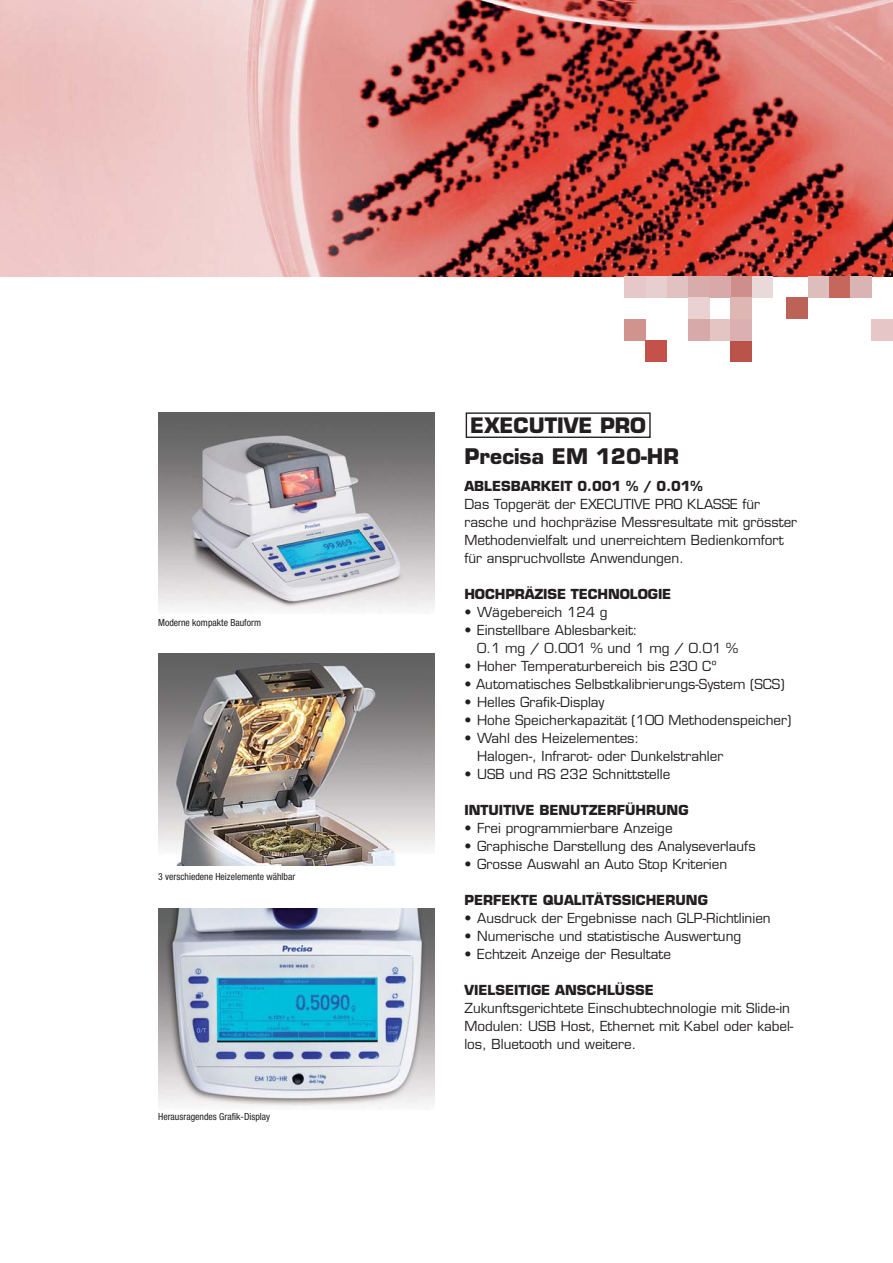
<style>
.page{position:relative;width:893px;height:1263px;background:#fff}
.page>*{position:absolute;margin:0;border:0;box-sizing:border-box;transform-origin:0 0}
.t1{font:700 21px "Eurostile LT";color:#231f20}
.t2{font:700 20.7px "Eurostile LT";color:#231f20}
.t3{font:13.5px/18px "Eurostile LT";color:#231f20}
.t4{font:700 13.5px "Eurostile LT";color:#231f20}
.t5{font:condensed 9.75px "Helvetica Neue LT";color:#231f20}
.s1{color:#fff}
</style>
<div class="page">
<img style="left:0;top:0;width:893px;height:276px">
<div style="left:752px;top:276px;width:21px;height:22px;background:#ead9d9"></div>
<div style="left:730px;top:276px;width:22px;height:22px;background:#ce8e8c"></div>
<div style="left:666px;top:276px;width:22px;height:22px;background:#e2c2c1"></div>
<div style="left:688px;top:276px;width:21px;height:22px;background:#d7acab"></div>
<div style="left:709px;top:319px;width:21px;height:21px;background:#e5c5c3"></div>
<div style="left:688px;top:319px;width:21px;height:21px;background:#d8a9a9"></div>
<div style="left:730px;top:340px;width:22px;height:22px;background:#ba544a"></div>
<div style="left:808px;top:276px;width:21px;height:22px;background:#debebc"></div>
<div style="left:829px;top:276px;width:21px;height:22px;background:#c5675c"></div>
<div style="left:850px;top:276px;width:22px;height:22px;background:#d9b4b2"></div>
<div style="left:624px;top:319px;width:21px;height:21px;background:#d0938e"></div>
<div style="left:688px;top:298px;width:21px;height:21px;background:#ead2d2"></div>
<div style="left:645px;top:276px;width:21px;height:22px;background:#e8cfcf"></div>
<div style="left:624px;top:276px;width:21px;height:22px;background:#e6c8c9"></div>
<div style="left:872px;top:319px;width:21px;height:21px;background:#e6c6c6"></div>
<div style="left:730px;top:319px;width:22px;height:21px;background:#dab0b2"></div>
<div style="left:730px;top:298px;width:22px;height:21px;background:#deb6b2"></div>
<div style="left:645px;top:340px;width:21px;height:22px;background:#c4524a"></div>
<div style="left:709px;top:276px;width:21px;height:22px;background:#d9a9a9"></div>
<div style="left:786px;top:298px;width:21px;height:21px;background:#bc6256"></div>
<img style="left:158px;top:653px;width:277px;height:213px">
<img style="left:158px;top:412px;width:277px;height:198px">
<img style="left:158px;top:909px;width:277px;height:197px">
<div style="left:466px;top:412px;width:185px;height:26px;border:1px solid #231f20"></div>
<p class="t5" style="left:158px;top:619px;width:104px">Moderne kompakte Bauform</p>
<p class="t5" style="left:158px;top:873px;width:139px">3 verschiedene Heizelemente wählbar</p>
<p class="t5" style="left:158px;top:1113px;width:113px">Herausragendes Grafik-Display</p>
<h2 class="t2" style="left:470px;top:417px;width:177px">EXECUTIVE PRO</h2>
<h1 class="t1" style="left:464px;top:448px;width:216px">Precisa EM 120-HR</h1>
<p class="t4" style="left:464px;top:480px;width:240px">ABLESBARKEIT 0.001 % / 0.01%</p>
<p class="t3" style="left:464px;top:496px;width:334px">Das Topgerät der EXECUTIVE PRO KLASSE für rasche und hochpräzise Messresultate mit grösster Methodenvielfalt und unerreichtem Bedienkomfort für anspruchvollste Anwendungen.</p>
<p class="t4" style="left:464px;top:588px;width:209px">HOCHPRÄZISE TECHNOLOGIE</p>
<p class="t3" style="left:464px;top:604px;width:145px">• Wägebereich 124 g</p>
<p class="t3" style="left:464px;top:622px;width:175px">• Einstellbare Ablesbarkeit:</p>
<p class="t3" style="left:464px;top:640px;width:275px"><span class="s1">•</span> 0.1 mg / 0.001 % und 1 mg / 0.01 %</p>
<p class="t3" style="left:464px;top:658px;width:254px">• Hoher Temperaturbereich bis 230 Cº</p>
<p class="t3" style="left:464px;top:676px;width:322px">• Automatisches Selbstkalibrierungs-System (SCS)</p>
<p class="t3" style="left:464px;top:694px;width:142px">• Helles Grafik-Display</p>
<p class="t3" style="left:464px;top:712px;width:328px">• Hohe Speicherkapazität (100 Methodenspeicher)</p>
<p class="t3" style="left:464px;top:730px;width:176px">• Wahl des Heizelementes:</p>
<p class="t3" style="left:464px;top:748px;width:261px"><span class="s1">•</span> Halogen-, Infrarot- oder Dunkelstrahler</p>
<p class="t3" style="left:464px;top:766px;width:207px">• USB und RS 232 Schnittstelle</p>
<p class="t4" style="left:464px;top:804px;width:226px">INTUITIVE BENUTZERFÜHRUNG</p>
<p class="t3" style="left:464px;top:820px;width:210px">• Frei programmierbare Anzeige</p>
<p class="t3" style="left:464px;top:838px;width:293px">• Graphische Darstellung des Analyseverlaufs</p>
<p class="t3" style="left:464px;top:856px;width:264px">• Grosse Auswahl an Auto Stop Kriterien</p>
<p class="t4" style="left:464px;top:894px;width:245px">PERFEKTE QUALITÄTSSICHERUNG</p>
<p class="t3" style="left:464px;top:910px;width:308px">• Ausdruck der Ergebnisse nach GLP-Richtlinien</p>
<p class="t3" style="left:464px;top:928px;width:278px">• Numerische und statistische Auswertung</p>
<p class="t3" style="left:464px;top:946px;width:208px">• Echtzeit Anzeige der Resultate</p>
<p class="t4" style="left:464px;top:984px;width:191px">VIELSEITIGE ANSCHLÜSSE</p>
<p class="t3" style="left:464px;top:1000px;width:331px">Zukunftsgerichtete Einschubtechnologie mit Slide-in<br>Modulen: USB Host, Ethernet mit Kabel oder kabel&shy;los, Bluetooth und weitere.</p>
</div>
